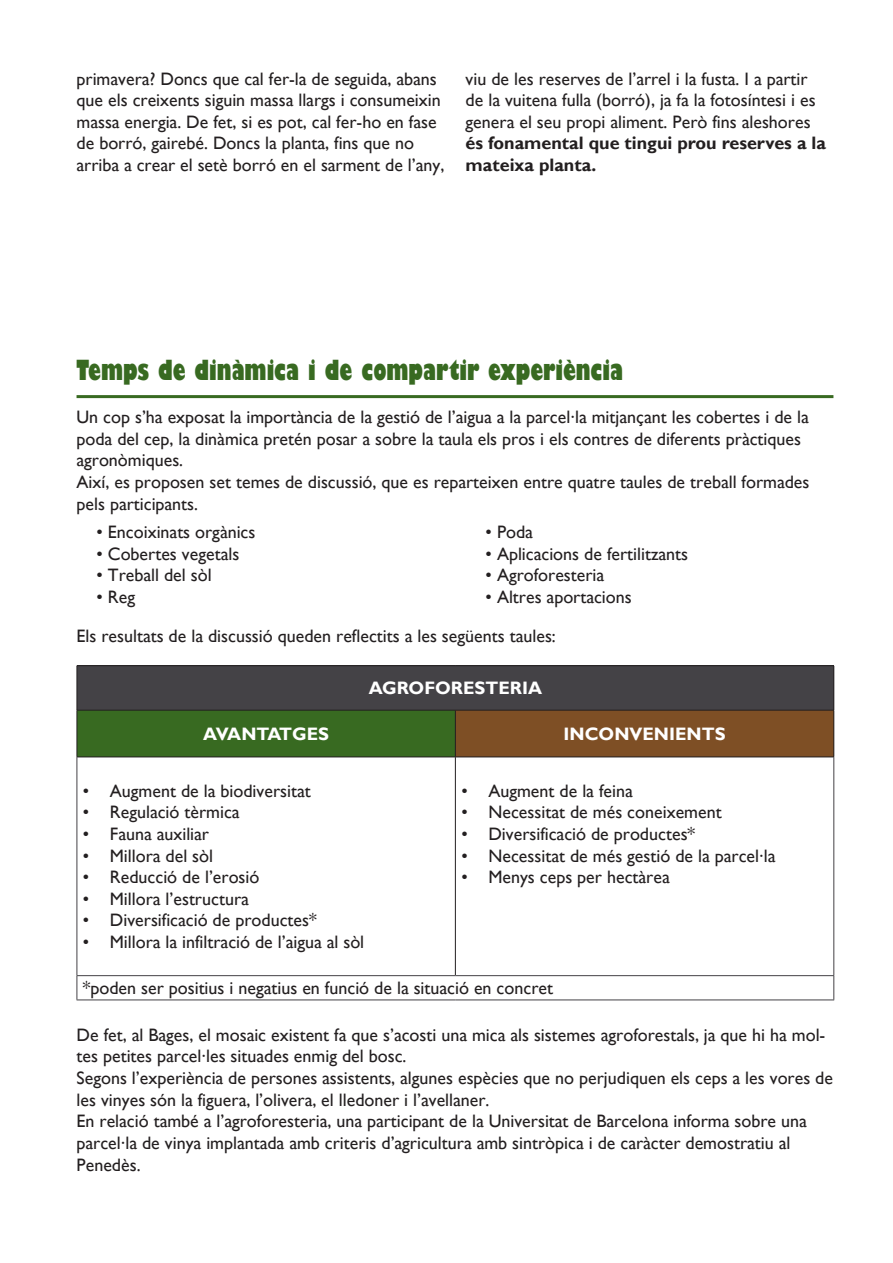
<style>
.page{position:relative;width:893px;height:1263px;background:#fff}
.page>*{position:absolute;margin:0;border:0;box-sizing:border-box;transform-origin:0 0}
.t1{font:800 condensed 27px "Gill Sans";color:#386a21}
.t2{font:18px/21.6px "Gill Sans";color:#231f20}
.t3{font:700 18px "Gill Sans";color:#fff}
.s1{font-weight:700}
</style>
<div class="page">
<hr style="left:77px;top:395px;width:756px;height:3px;background:#386a21">
<div style="left:77px;top:666px;width:757px;height:44px;background:#444246"></div>
<div style="left:77px;top:710px;width:378px;height:47px;background:#386a21"></div>
<div style="left:455px;top:710px;width:379px;height:47px;background:#7e4f25"></div>
<hr style="left:77px;top:665px;width:378px;height:1px;background:#231f20">
<hr style="left:77px;top:666px;width:1px;height:44px;background:#231f20">
<hr style="left:455px;top:665px;width:379px;height:1px;background:#231f20">
<hr style="left:834px;top:666px;width:1px;height:44px;background:#231f20">
<hr style="left:77px;top:710px;width:378px;height:1px;background:#231f20">
<hr style="left:77px;top:710px;width:1px;height:47px;background:#231f20">
<hr style="left:455px;top:710px;width:379px;height:1px;background:#231f20">
<hr style="left:455px;top:710px;width:1px;height:47px;background:#231f20">
<hr style="left:834px;top:710px;width:1px;height:47px;background:#231f20">
<hr style="left:77px;top:757px;width:378px;height:1px;background:#231f20">
<hr style="left:455px;top:757px;width:379px;height:1px;background:#231f20">
<hr style="left:455px;top:757px;width:1px;height:218px;background:#231f20">
<hr style="left:77px;top:757px;width:1px;height:218px;background:#444246">
<hr style="left:833px;top:757px;width:1px;height:218px;background:#444246">
<hr style="left:77px;top:975px;width:378px;height:1px;background:#444246">
<svg style="left:77px;top:976px;width:1px;height:23px"></svg>
<hr style="left:455px;top:975px;width:379px;height:1px;background:#444246">
<svg style="left:833px;top:976px;width:1px;height:23px"></svg>
<hr style="left:77px;top:999px;width:378px;height:1px;background:#444246">
<hr style="left:455px;top:999px;width:379px;height:1px;background:#444246">
<p class="t2" style="left:77px;top:68px;width:369px">primavera? Doncs que cal fer-la de seguida, abans que els creixents siguin massa llargs i consumeixin massa energia. De fet, si es pot, cal fer-ho en fase de borró, gairebé. Doncs la planta, fins que no arriba a crear el setè borró en el sarment de l’any,</p>
<p class="t2" style="left:466px;top:68px;width:362px">viu de les reserves de l’arrel i la fusta. I a partir de la vuitena fulla (borró), ja fa la fotosíntesi i es genera el seu propi aliment. Però fins aleshores <span class="s1">és fonamental que tingui prou reserves a la mateixa planta.</span></p>
<p class="t1" style="left:77px;top:353px;width:548px">Temps de dinàmica i de compartir experiència</p>
<p class="t2" style="left:77px;top:406px;width:734px">Un cop s’ha exposat la importància de la gestió de l’aigua a la parcel·la mitjançant les cobertes i de la poda del cep, la dinàmica pretén posar a sobre la taula els pros i els contres de diferents pràctiques agronòmiques.</p>
<p class="t2" style="left:77px;top:471px;width:734px">Així, es proposen set temes de discussió, que es reparteixen entre quatre taules de treball formades pels participants.</p>
<p class="t2" style="left:97px;top:521px;width:160px">• Encoixinats orgànics</p>
<p class="t2" style="left:97px;top:543px;width:144px">• Cobertes vegetals</p>
<p class="t2" style="left:97px;top:564px;width:117px">• Treball del sòl</p>
<p class="t2" style="left:97px;top:586px;width:40px">• Reg</p>
<p class="t2" style="left:486px;top:521px;width:49px">• Poda</p>
<p class="t2" style="left:486px;top:543px;width:204px">• Aplicacions de fertilitzants</p>
<p class="t2" style="left:486px;top:564px;width:120px">• Agroforesteria</p>
<p class="t2" style="left:486px;top:586px;width:148px">• Altres aportacions</p>
<p class="t2" style="left:77px;top:625px;width:481px">Els resultats de la discussió queden reflectits a les següents taules:</p>
<p class="t3" style="left:369px;top:677px;width:175px">AGROFORESTERIA</p>
<p class="t3" style="left:203px;top:723px;width:127px">AVANTATGES</p>
<p class="t3" style="left:564px;top:723px;width:163px">INCONVENIENTS</p>
<p class="t2" style="left:83px;top:780px;width:229px">• Augment de la biodiversitat</p>
<p class="t2" style="left:83px;top:802px;width:158px">• Regulació tèrmica</p>
<p class="t2" style="left:83px;top:823px;width:128px">• Fauna auxiliar</p>
<p class="t2" style="left:83px;top:845px;width:132px">• Millora del sòl</p>
<p class="t2" style="left:83px;top:866px;width:178px">• Reducció de l’erosió</p>
<p class="t2" style="left:83px;top:888px;width:167px">• Millora l’estructura</p>
<p class="t2" style="left:83px;top:910px;width:235px">• Diversificació de productes*</p>
<p class="t2" style="left:83px;top:931px;width:283px">• Millora la infiltració de l’aigua al sòl</p>
<p class="t2" style="left:461px;top:780px;width:173px">• Augment de la feina</p>
<p class="t2" style="left:461px;top:802px;width:262px">• Necessitat de més coneixement</p>
<p class="t2" style="left:461px;top:823px;width:235px">• Diversificació de productes*</p>
<p class="t2" style="left:461px;top:845px;width:316px">• Necessitat de més gestió de la parcel·la</p>
<p class="t2" style="left:461px;top:866px;width:210px">• Menys ceps per hectàrea</p>
<p class="t2" style="left:83px;top:977px;width:472px">*poden ser positius i negatius en funció de la situació en concret</p>
<p class="t2" style="left:77px;top:1024px;width:750px">De fet, al Bages, el mosaic existent fa que s’acosti una mica als sistemes agroforestals, ja que hi ha mol&shy;tes petites parcel·les situades enmig del bosc.</p>
<p class="t2" style="left:77px;top:1067px;width:758px">Segons l’experiència de persones assistents, algunes espècies que no perjudiquen els ceps a les vores de les vinyes són la figuera, l’olivera, el lledoner i l’avellaner.</p>
<p class="t2" style="left:77px;top:1110px;width:732px">En relació també a l’agroforesteria, una participant de la Universitat de Barcelona informa sobre una parcel·la de vinya implantada amb criteris d’agricultura amb sintròpica i de caràcter demostratiu al<br>Penedès.</p>
</div>
